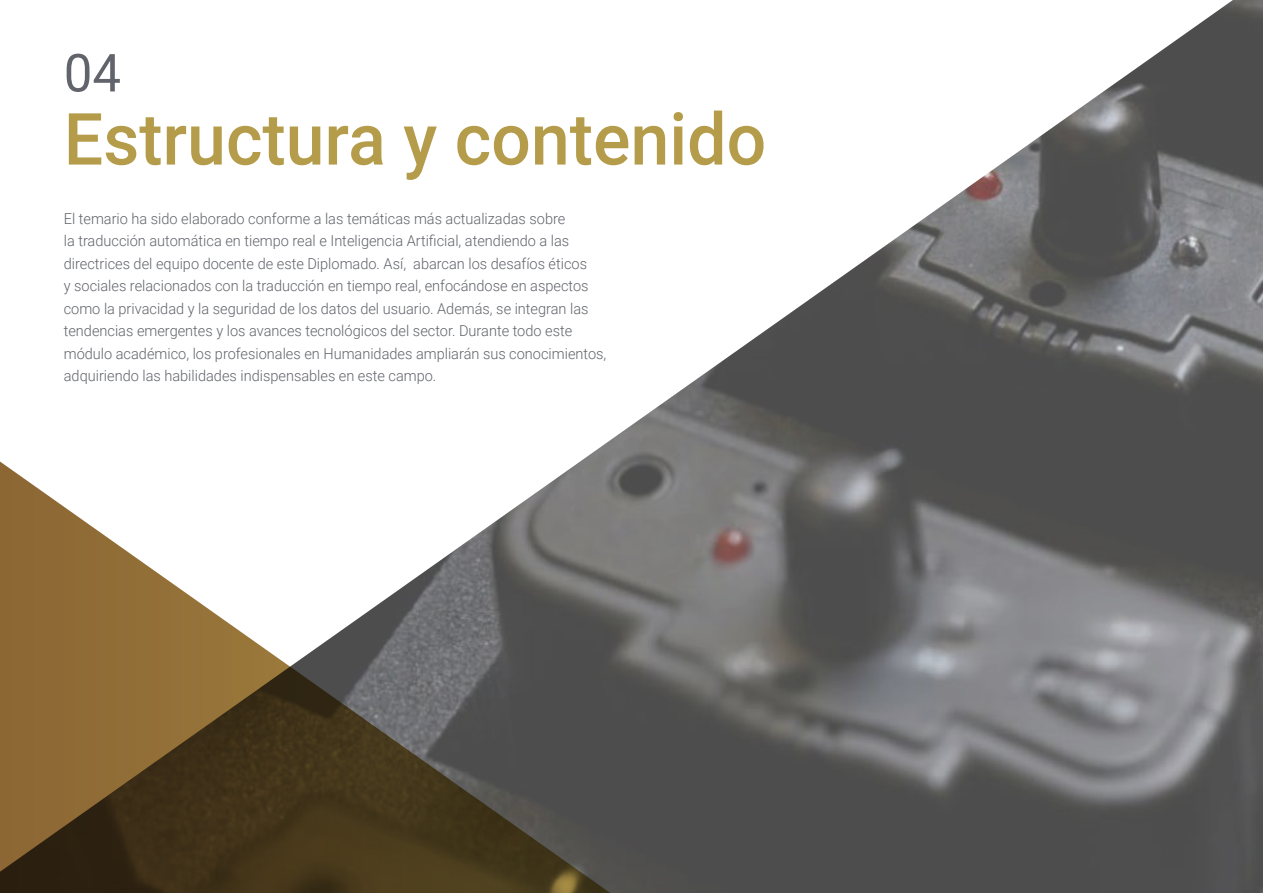
<style>
.page{position:relative;width:1263px;height:893px;background:#fff}
.page>*{position:absolute;margin:0;border:0;box-sizing:border-box;transform-origin:0 0}
.t1{font:500 72px "Roboto";color:#b49c4b}
.t2{font:52.5px "Roboto";color:#61646a}
.t3{font:300 15px/22.5px "Roboto";color:#61646a}
</style>
<div class="page">
<img style="left:602px;top:0;width:661px;height:893px">
<svg style="left:0;top:446px;width:640px;height:447px"></svg>
<h2 class="t2" style="left:64px;top:36px;width:59px">04</h2>
<h1 class="t1" style="left:64px;top:89px;width:704px">Estructura y contenido</h1>
<p class="t3" style="left:64px;top:207px;width:544px">El temario ha sido elaborado conforme a las temáticas más actualizadas sobre<br>la traducción automática en tiempo real e Inteligencia Artificial, atendiendo a las directrices del equipo docente de este Diplomado. Así, abarcan los desafíos éticos<br>y sociales relacionados con la traducción en tiempo real, enfocándose en aspectos como la privacidad y la seguridad de los datos del usuario. Además, se integran las tendencias emergentes y los avances tecnológicos del sector. Durante todo este módulo académico, los profesionales en Humanidades ampliarán sus conocimientos, adquiriendo las habilidades indispensables en este campo.</p>
</div>
